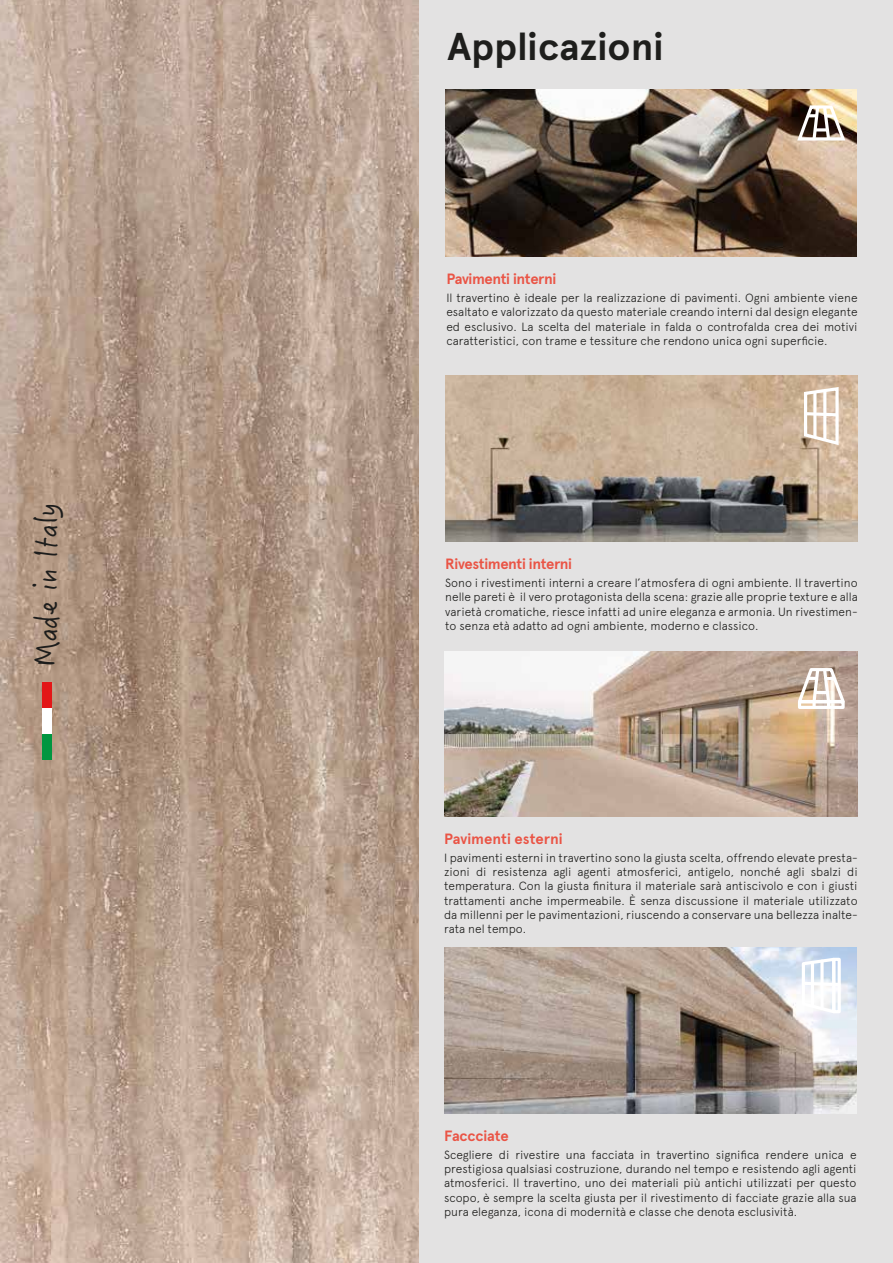
<style>
.page{position:relative;width:893px;height:1263px;background:#fff}
.page>*{position:absolute;margin:0;border:0;box-sizing:border-box;transform-origin:0 0}
.t1{font:700 38.7px "Apercu";color:#1e1e1c}
.t2{font:30.6px "Hanzi Pen TC W3";color:#1d1d1c}
.t3{font:700 14.85px "Apercu";letter-spacing:-.025em;color:#ea5445}
.t4{font:700 14.85px "Apercu";color:#ea5445}
.t5{font:300 11.85px/14.2px "Apercu";color:#1e1e1c;text-align:justify}
</style>
<div class="page">
<div style="left:368px;top:0;width:525px;height:1263px;background:#e3e2e2"></div>
<img style="left:0;top:0;width:419px;height:1263px">
<img style="left:445px;top:89px;width:412px;height:167px">
<svg style="left:795px;top:103px;width:53px;height:39px;background:#9c8f80"></svg>
<img style="left:444px;top:651px;width:414px;height:166px">
<div style="left:798px;top:700px;width:47px;height:9px;border:3px solid #fff"></div>
<svg style="left:795px;top:665px;width:53px;height:42px;background:#d3c3b8"></svg>
<img style="left:445px;top:376px;width:413px;height:165px">
<svg style="left:802px;top:385px;width:39px;height:62px;background:#e0d0bf"></svg>
<img style="left:444px;top:947px;width:413px;height:166px">
<div style="left:832px;top:958px;width:9px;height:55px;border:3px solid #fff"></div>
<svg style="left:800px;top:956px;width:39px;height:59px;background:#ecf1f7"></svg>
<div style="left:42px;top:682px;width:10px;height:26px;background:#e31718"></div>
<div style="left:42px;top:708px;width:10px;height:25px;background:#fff"></div>
<div style="left:42px;top:733px;width:10px;height:26px;background:#009640"></div>
<h2 class="t2" style="left:27px;top:666px;width:165px;rotate:-90deg">Made in Italy</h2>
<h1 class="t1" style="left:447px;top:23px;width:217px">Applicazioni</h1>
<p class="t3" style="left:446px;top:270px;width:112px">Pavimenti interni</p>
<p class="t5" style="left:446px;top:291px;width:413px">Il travertino è ideale per la realizzazione di pavimenti. Ogni ambiente viene esaltato e valorizzato da questo materiale creando interni dal design elegante ed esclusivo. La scelta del materiale in falda o controfalda crea dei motivi caratteristici, con trame e tessiture che rendono unica ogni superficie.</p>
<p class="t3" style="left:445px;top:555px;width:128px">Rivestimenti interni</p>
<p class="t5" style="left:445px;top:576px;width:414px">Sono i rivestimenti interni a creare l’atmosfera di ogni ambiente. Il travertino nelle pareti è il vero protagonista della scena: grazie alle proprie texture e alla varietà cromatiche, riesce infatti ad unire eleganza e armonia. Un rivestimen&shy;to senza età adatto ad ogni ambiente, moderno e classico.</p>
<p class="t4" style="left:444px;top:829px;width:120px">Pavimenti esterni</p>
<p class="t5" style="left:444px;top:850px;width:415px">I pavimenti esterni in travertino sono la giusta scelta, offrendo elevate presta&shy;zioni di resistenza agli agenti atmosferici, antigelo, nonché agli sbalzi di temperatura. Con la giusta finitura il materiale sarà antiscivolo e con i giusti trattamenti anche impermeabile. È senza discussione il materiale utilizzato da millenni per le pavimentazioni, riuscendo a conservare una bellezza inalte&shy;rata nel tempo.</p>
<p class="t3" style="left:444px;top:1126px;width:66px">Faccciate</p>
<p class="t5" style="left:444px;top:1147px;width:414px">Scegliere di rivestire una facciata in travertino significa rendere unica e prestigiosa qualsiasi costruzione, durando nel tempo e resistendo agli agenti atmosferici. Il travertino, uno dei materiali più antichi utilizzati per questo scopo, è sempre la scelta giusta per il rivestimento di facciate grazie alla sua pura eleganza, icona di modernità e classe che denota esclusività.</p>
</div>
